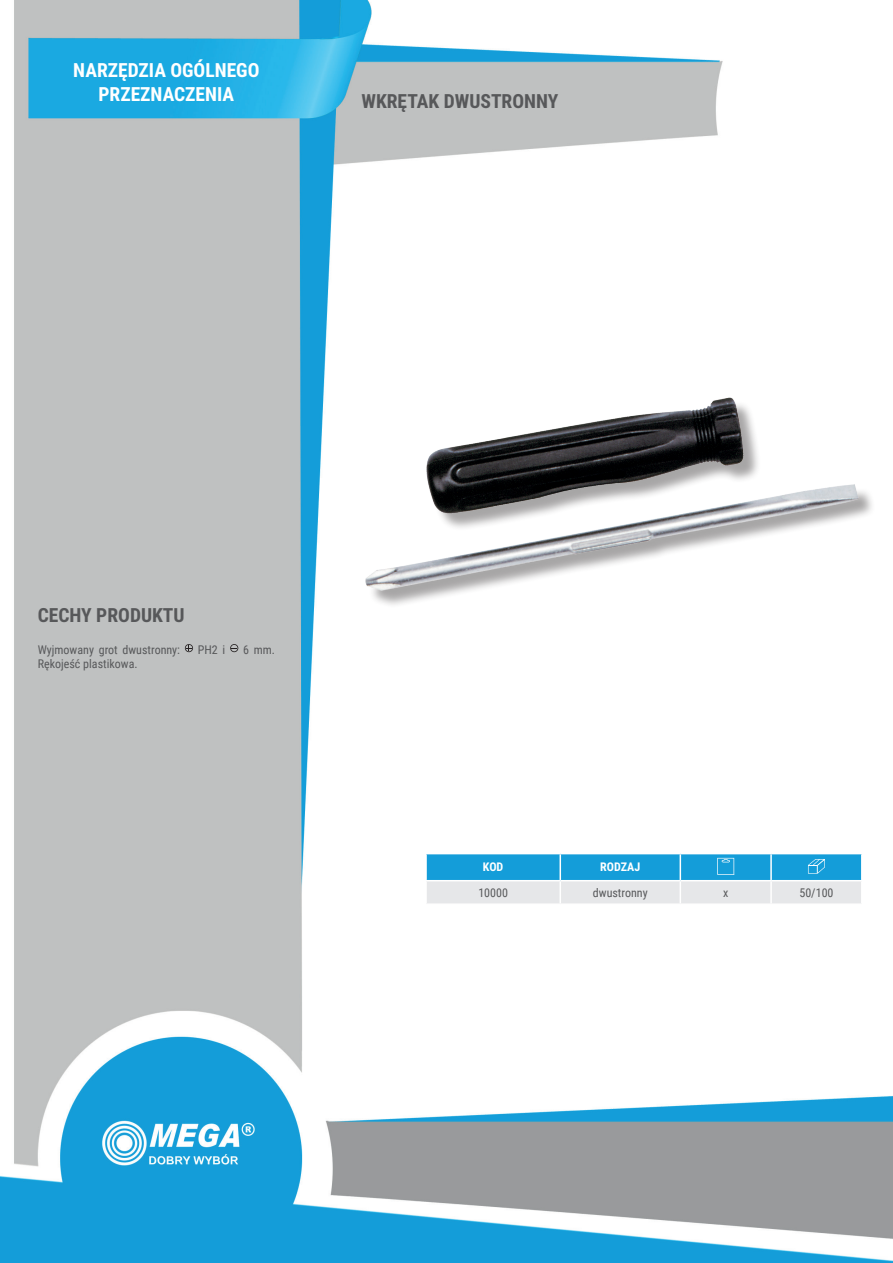
<style>
.page{position:relative;width:893px;height:1263px;background:#fff}
.page>*{position:absolute;margin:0;border:0;box-sizing:border-box;transform-origin:0 0}
.t1{font:700 19.5px "Roboto Condensed";color:#57585a}
.t2{font:700 19.5px/23.4px "Roboto Condensed";color:#fff;text-align:center}
.t3{font:12px "Roboto Condensed";color:#57585a}
.t4{font:700 12px "Roboto Condensed";color:#fff}
</style>
<div class="page">
<img style="left:0;top:0;width:893px;height:1263px">
<div style="left:369px;top:400px;width:507px;height:208px;background:#231f20;opacity:.4"></div>
<img style="left:366px;top:397px;width:493px;height:194px">
<svg style="left:185px;top:644px;width:8px;height:8px"></svg>
<svg style="left:230px;top:644px;width:8px;height:8px"></svg>
<hr style="left:425px;top:854px;width:2px;height:26px;background:#fff">
<hr style="left:425px;top:881px;width:2px;height:22px;background:#fff">
<hr style="left:771px;top:853px;width:92px;height:1px;background:#fff">
<hr style="left:425px;top:853px;width:135px;height:1px;background:#fff">
<hr style="left:425px;top:880px;width:135px;height:1px;background:#fff">
<hr style="left:771px;top:880px;width:92px;height:1px;background:#fff">
<hr style="left:425px;top:903px;width:135px;height:2px;background:#fff">
<hr style="left:560px;top:903px;width:120px;height:2px;background:#fff">
<hr style="left:680px;top:903px;width:91px;height:2px;background:#fff">
<hr style="left:771px;top:903px;width:92px;height:2px;background:#fff">
<svg style="left:426px;top:853px;width:436px;height:51px;background:#81c4e2"></svg>
<h1 class="t2" style="left:73px;top:58px;width:188px">NARZĘDZIA OGÓLNEGO<br>PRZEZNACZENIA</h1>
<h1 class="t1" style="left:361px;top:88px;width:198px">WKRĘTAK DWUSTRONNY</h1>
<h1 class="t1" style="left:38px;top:601px;width:148px">CECHY PRODUKTU</h1>
<p class="t3" style="left:38px;top:641px;width:144px">Wyjmowany grot dwustronny:</p>
<p class="t3" style="left:198px;top:641px;width:29px">PH2 i</p>
<p class="t3" style="left:243px;top:641px;width:33px">6 mm.</p>
<p class="t3" style="left:38px;top:656px;width:101px">Rękojeść plastikowa.</p>
<p class="t4" style="left:483px;top:859px;width:22px">KOD</p>
<p class="t4" style="left:600px;top:859px;width:42px">RODZAJ</p>
<p class="t3" style="left:478px;top:885px;width:31px">10000</p>
<p class="t3" style="left:593px;top:885px;width:56px">dwustronny</p>
<p class="t3" style="left:723px;top:885px;width:7px">x</p>
<p class="t3" style="left:799px;top:885px;width:36px">50/100</p>
</div>
